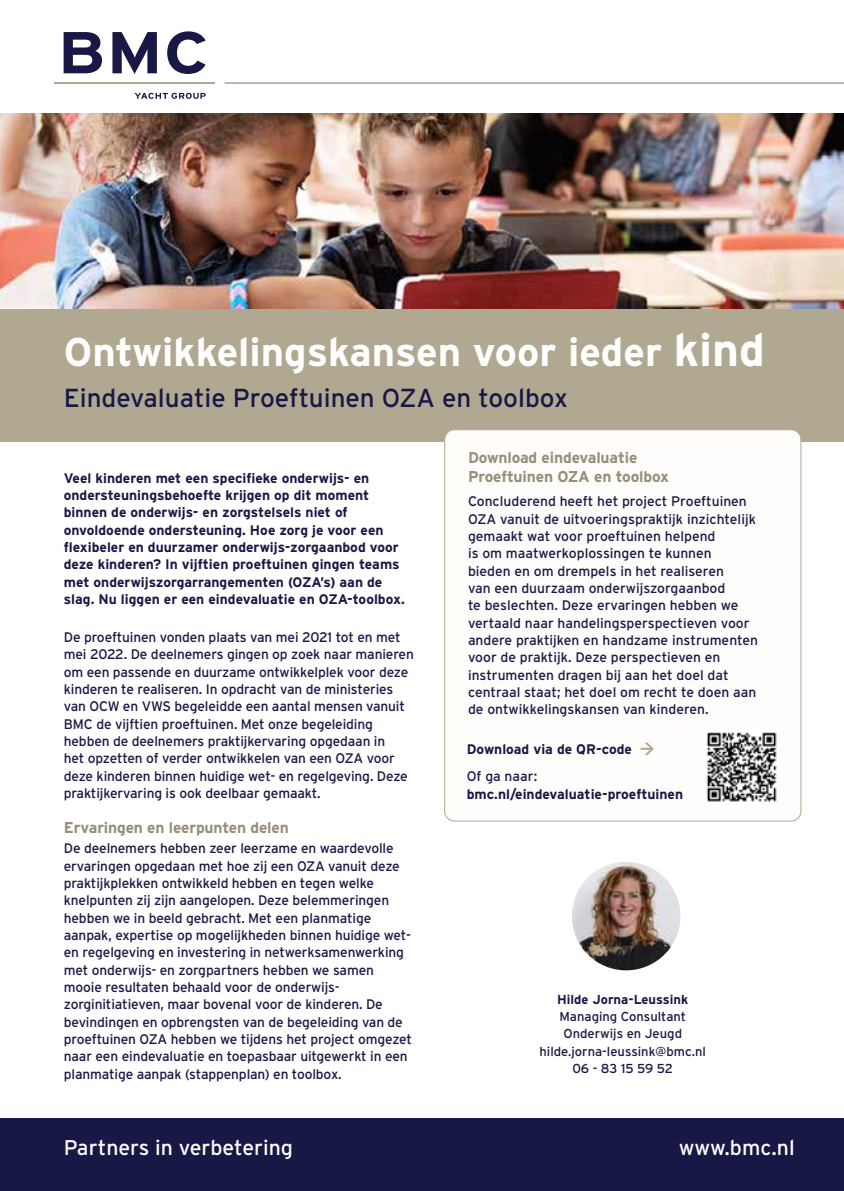
<style>
.page{position:relative;width:844px;height:1191px;background:#fff}
.page>*{position:absolute;margin:0;border:0;box-sizing:border-box;transform-origin:0 0}
.t1{font:700 40.07px "Interstate";color:#fff}
.t2{font:26.07px "Interstate";color:#171846}
.t3{font:21.35px "Interstate";color:#fff}
.t4{font:700 15.58px/19.1px "Interstate";letter-spacing:-.01em;color:#978e7a}
.t5{font:13.83px/17.3px "Interstate";letter-spacing:-.01em;color:#171846}
.t6{font:700 13.83px/17.3px "Interstate";color:#171846}
.t7{font:12.95px/17.3px "Interstate";color:#171846;text-align:center}
.t8{font:700 12.95px "Interstate";color:#171846}
.s1{font-size:46.02px}
.s2{font-family:"Blender Pro";font-size:20.82px;color:#b0a891}
.s3{font-weight:400}
</style>
<div class="page">
<div style="left:0;top:1118px;width:843px;height:73px;background:#171846"></div>
<hr style="left:224px;top:82px;width:619px;height:2px;background:#b0a891">
<hr style="left:54px;top:83px;width:161px;height:1px;background:#b0a891">
<svg style="left:64px;top:32px;width:38px;height:41px"></svg>
<svg style="left:112px;top:32px;width:45px;height:42px"></svg>
<svg style="left:167px;top:31px;width:39px;height:43px"></svg>
<svg style="left:134px;top:93px;width:72px;height:6px"></svg>
<img style="left:0;top:114px;width:843px;height:195px">
<div style="left:0;top:309px;width:843px;height:133px;background:#b0a891"></div>
<img style="left:571px;top:861px;width:109px;height:109px;border-radius:54px">
<div style="left:444px;top:430px;width:356px;height:391px;background:#fffdfb;border-radius:10px"></div>
<div style="left:444px;top:429px;width:357px;height:392px;border:1px solid #b0a891;border-radius:10px"></div>
<img style="left:706px;top:732px;width:71px;height:70px">
<h1 class="t1" style="left:64px;top:330px;width:702px">Ontwikkelingskansen voor ieder <span class="s1">kind</span></h1>
<h2 class="t2" style="left:64px;top:383px;width:505px">Eindevaluatie Proeftuinen OZA en toolbox</h2>
<p class="t6" style="left:64px;top:469px;width:342px">Veel kinderen met een specifieke onderwijs- en ondersteuningsbehoefte krijgen op dit moment binnen de onderwijs- en zorgstelsels niet of onvoldoende ondersteuning. Hoe zorg je voor een flexibeler en duurzamer onderwijs-zorgaanbod voor deze kinderen? In vijftien proeftuinen gingen teams met onderwijszorgarrangementen (OZA’s) aan de slag. Nu liggen er een eindevaluatie en OZA-toolbox.</p>
<p class="t5" style="left:64px;top:628px;width:351px">De proeftuinen vonden plaats van mei 2021 tot en met mei 2022. De deelnemers gingen op zoek naar manieren om een passende en duurzame ontwikkelplek voor deze kinderen te realiseren. In opdracht van de ministeries van OCW en VWS begeleidde een aantal mensen vanuit BMC de vijftien proeftuinen. Met onze begeleiding hebben de deelnemers praktijkervaring opgedaan in<br>het opzetten of verder ontwikkelen van een OZA voor deze kinderen binnen huidige wet- en regelgeving. Deze praktijkervaring is ook deelbaar gemaakt.</p>
<p class="t4" style="left:64px;top:817px;width:226px">Ervaringen en leerpunten delen</p>
<p class="t5" style="left:64px;top:839px;width:350px">De deelnemers hebben zeer leerzame en waardevolle ervaringen opgedaan met hoe zij een OZA vanuit deze praktijkplekken ontwikkeld hebben en tegen welke knelpunten zij zijn aangelopen. Deze belemmeringen hebben we in beeld gebracht. Met een planmatige aanpak, expertise op mogelijkheden binnen huidige wet&shy;en regelgeving en investering in netwerksamenwerking met onderwijs- en zorgpartners hebben we samen mooie resultaten behaald voor de onderwijs&shy;zorginitiatieven, maar bovenal voor de kinderen. De bevindingen en opbrengsten van de begeleiding van de proeftuinen OZA hebben we tijdens het project omgezet naar een eindevaluatie en toepasbaar uitgewerkt in een planmatige aanpak (stappenplan) en toolbox.</p>
<p class="t4" style="left:468px;top:448px;width:202px">Download eindevaluatie<br>Proeftuinen OZA en toolbox</p>
<p class="t5" style="left:468px;top:492px;width:291px">Concluderend heeft het project Proeftuinen OZA vanuit de uitvoeringspraktijk inzichtelijk gemaakt wat voor proeftuinen helpend<br>is om maatwerkoplossingen te kunnen<br>bieden en om drempels in het realiseren<br>van een duurzaam onderwijszorgaanbod<br>te beslechten. Deze ervaringen hebben we vertaald naar handelingsperspectieven voor andere praktijken en handzame instrumenten voor de praktijk. Deze perspectieven en instrumenten dragen bij aan het doel dat centraal staat; het doel om recht te doen aan de ontwikkelingskansen van kinderen.</p>
<p class="t6" style="left:466px;top:735px;width:190px;line-height:27.7px">Download via de QR-code <span class="s2">&gt;<br></span><span class="s3">Of ga naar:</span></p>
<p class="t6" style="left:466px;top:785px;width:218px">bmc.nl/eindevaluatie-proeftuinen</p>
<p class="t8" style="left:557px;top:992px;width:133px">Hilde Jorna-Leussink</p>
<p class="t7" style="left:539px;top:1007px;width:168px">Managing Consultant<br>Onderwijs en Jeugd hilde.jorna-leussink@bmc.nl<br>06 - 83 15 59 52</p>
<h3 class="t3" style="left:64px;top:1135px;width:231px">Partners in verbetering</h3>
<h3 class="t3" style="left:678px;top:1135px;width:117px">www.bmc.nl</h3>
</div>
